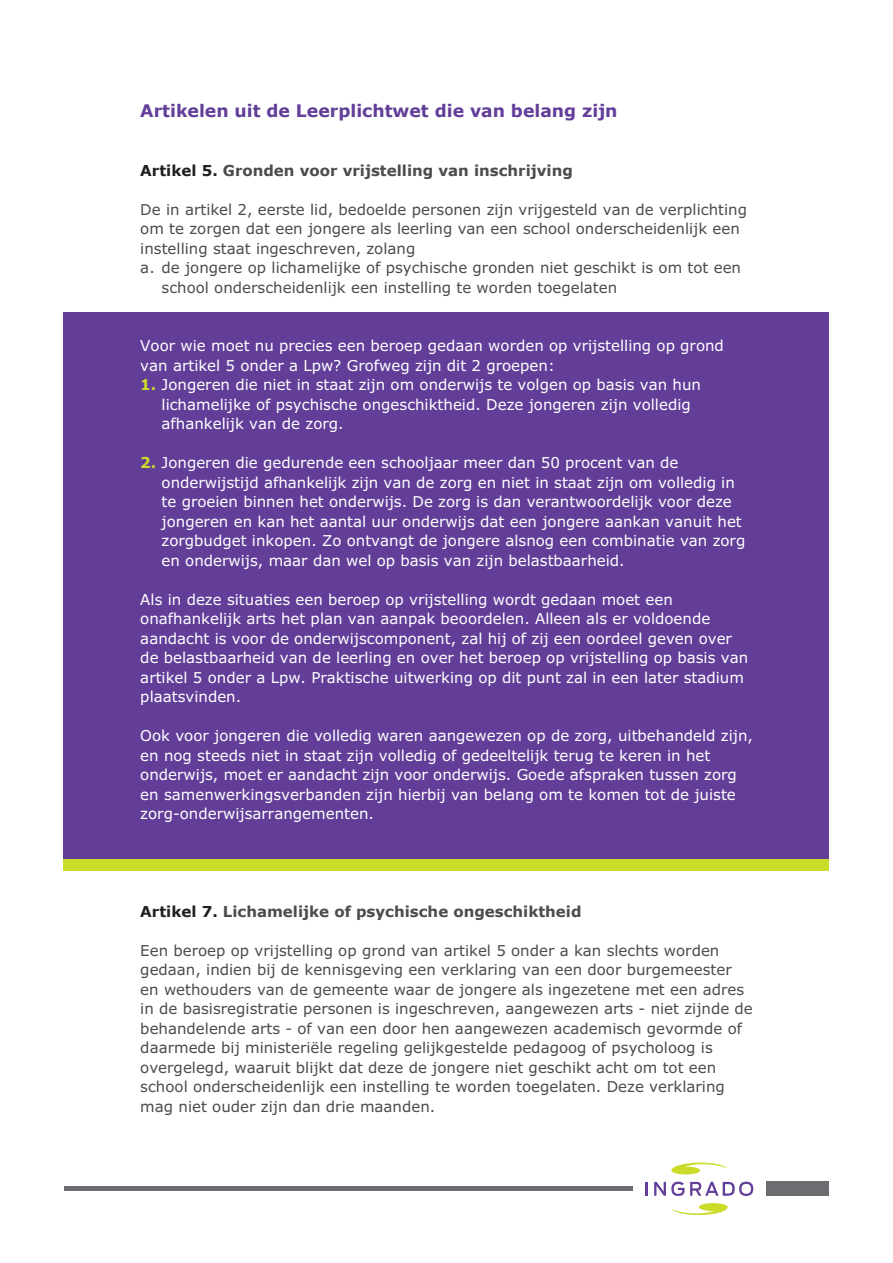
<style>
.page{position:relative;width:893px;height:1263px;background:#fff}
.page>*{position:absolute;margin:0;border:0;box-sizing:border-box;transform-origin:0 0}
.t1{font:700 17.25px "Verdana";color:#623e99}
.t2{font:15px/19.5px "Verdana";color:#fff}
.t3{font:15px/19.5px "Verdana";color:#4b4c4d}
.t4{font:700 15px "Verdana";color:#4b4c4d}
.s1{color:#231f20}
.s2{font-weight:700;color:#cadb2a}
</style>
<div class="page">
<div style="left:64px;top:858px;width:765px;height:12px;background:#cadb2a"></div>
<div style="left:64px;top:312px;width:765px;height:546px;background:#623e99"></div>
<hr style="left:64px;top:1187px;width:568px;height:4px;background:#6c6d70">
<div style="left:766px;top:1182px;width:63px;height:14px;background:#6c6d70"></div>
<svg style="left:671px;top:1162px;width:56px;height:12px"></svg>
<svg style="left:671px;top:1203px;width:57px;height:12px"></svg>
<svg style="left:646px;top:1182px;width:2px;height:14px"></svg>
<svg style="left:654px;top:1182px;width:99px;height:14px"></svg>
<p class="t1" style="left:140px;top:100px;width:479px">Artikelen uit de Leerplichtwet die van belang zijn</p>
<p class="t4" style="left:140px;top:160px;width:434px"><span class="s1">Artikel 5.</span> Gronden voor vrijstelling van inschrijving</p>
<p class="t3" style="left:140px;top:199px;width:608px">De in artikel 2, eerste lid, bedoelde personen zijn vrijgesteld van de verplichting</p>
<p class="t3" style="left:140px;top:218px;width:601px">om te zorgen dat een jongere als leerling van een school onderscheidenlijk een</p>
<p class="t3" style="left:140px;top:238px;width:277px">instelling staat ingeschreven, zolang</p>
<p class="t3" style="left:140px;top:257px;width:602px">a. de jongere op lichamelijke of psychische gronden niet geschikt is om tot een</p>
<p class="t3" style="left:162px;top:277px;width:457px">school onderscheidenlijk een instelling te worden toegelaten</p>
<p class="t2" style="left:140px;top:335px;width:585px">Voor wie moet nu precies een beroep gedaan worden op vrijstelling op grond van artikel 5 onder a Lpw? Grofweg zijn dit 2 groepen:</p>
<p class="t2" style="left:162px;top:374px;width:541px;text-indent:-21px"><span class="s2">1.</span> Jongeren die niet in staat zijn om onderwijs te volgen op basis van hun lichamelijke of psychische ongeschiktheid. Deze jongeren zijn volledig afhankelijk van de zorg.</p>
<p class="t2" style="left:162px;top:452px;width:585px;text-indent:-21px"><span class="s2">2.</span> Jongeren die gedurende een schooljaar meer dan 50 procent van de onderwijstijd afhankelijk zijn van de zorg en niet in staat zijn om volledig in te groeien binnen het onderwijs. De zorg is dan verantwoordelijk voor deze jongeren en kan het aantal uur onderwijs dat een jongere aankan vanuit het zorgbudget inkopen. Zo ontvangt de jongere alsnog een combinatie van zorg en onderwijs, maar dan wel op basis van zijn belastbaarheid.</p>
<p class="t2" style="left:140px;top:589px;width:609px">Als in deze situaties een beroep op vrijstelling wordt gedaan moet een onafhankelijk arts het plan van aanpak beoordelen. Alleen als er voldoende aandacht is voor de onderwijscomponent, zal hij of zij een oordeel geven over de belastbaarheid van de leerling en over het beroep op vrijstelling op basis van artikel 5 onder a Lpw. Praktische uitwerking op dit punt zal in een later stadium plaatsvinden.</p>
<p class="t2" style="left:140px;top:725px;width:614px">Ook voor jongeren die volledig waren aangewezen op de zorg, uitbehandeld zijn, en nog steeds niet in staat zijn volledig of gedeeltelijk terug te keren in het onderwijs, moet er aandacht zijn voor onderwijs. Goede afspraken tussen zorg en samenwerkingsverbanden zijn hierbij van belang om te komen tot de juiste zorg-onderwijsarrangementen.</p>
<p class="t4" style="left:140px;top:901px;width:443px"><span class="s1">Artikel 7.</span> Lichamelijke of psychische ongeschiktheid</p>
<p class="t3" style="left:140px;top:940px;width:614px">Een beroep op vrijstelling op grond van artikel 5 onder a kan slechts worden gedaan, indien bij de kennisgeving een verklaring van een door burgemeester en wethouders van de gemeente waar de jongere als ingezetene met een adres in de basisregistratie personen is ingeschreven, aangewezen arts - niet zijnde de behandelende arts - of van een door hen aangewezen academisch gevormde of daarmede bij ministeriële regeling gelijkgestelde pedagoog of psycholoog is overgelegd, waaruit blijkt dat deze de jongere niet geschikt acht om tot een school onderscheidenlijk een instelling te worden toegelaten. Deze verklaring mag niet ouder zijn dan drie maanden.</p>
</div>
